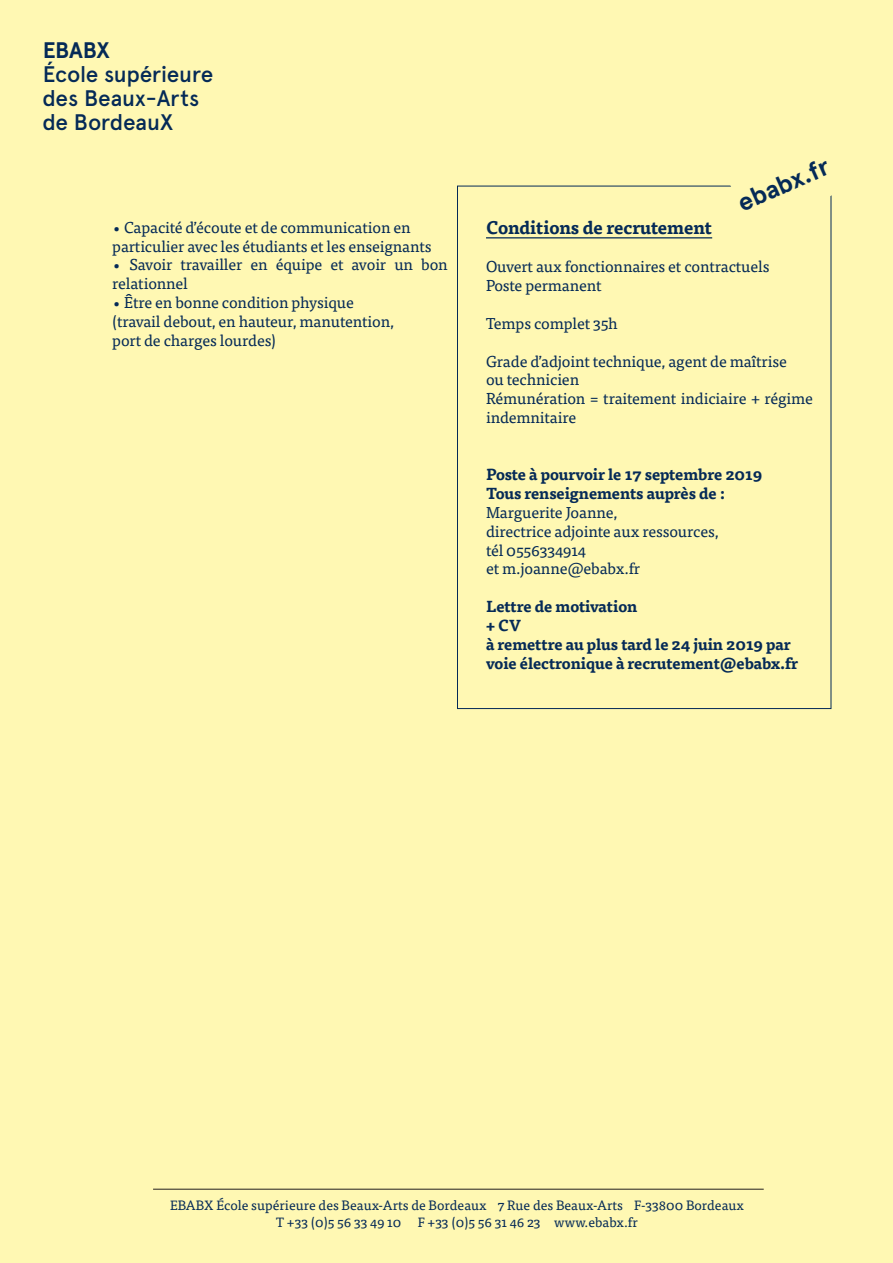
<style>
.page{position:relative;width:893px;height:1263px;background:#fff8b3}
.page>*{position:absolute;margin:0;border:0;box-sizing:border-box;transform-origin:0 0}
.t1{font:700 25.5px "Apercu";color:#052a57}
.t2{font:500 22.5px "Apercu";letter-spacing:-.01em;color:#052a57}
.t3{font:700 22.5px "Apercu";letter-spacing:-.01em;color:#052a57}
.t4{font:700 18px "Tisa Pro";letter-spacing:-.01em;color:#052a57}
.t5{font:15.75px/18.9px "Tisa Pro";letter-spacing:-.01em;color:#052a57}
.t6{font:700 15.75px/18.9px "Tisa Pro";letter-spacing:-.01em;color:#052a57}
.t7{font:13.5px "Tisa Pro";color:#052a57}
</style>
<div class="page">
<hr style="left:486px;top:237px;width:226px;height:1px;background:#052a57">
<hr style="left:153px;top:1189px;width:611px;height:1px;background:#231f20">
<svg style="left:727px;top:185px;width:105px;height:46px"></svg>
<p class="t3" style="left:43px;top:37px;width:69px">EBABX</p>
<p class="t2" style="left:43px;top:61px;width:172px">École supérieure</p>
<p class="t2" style="left:43px;top:85px;width:158px">des Beaux-Arts</p>
<p class="t2" style="left:43px;top:109px;width:132px">de BordeauX</p>
<p class="t5" style="left:112px;top:217px;width:321px">• Capacité d’écoute et de communication en particulier avec les étudiants et les enseignants</p>
<p class="t5" style="left:112px;top:254px;width:337px">• Savoir travailler en équipe et avoir un bon relationnel</p>
<p class="t5" style="left:112px;top:292px;width:243px">• Être en bonne condition physique</p>
<p class="t5" style="left:112px;top:311px;width:283px">(travail debout, en hauteur, manutention,</p>
<p class="t5" style="left:112px;top:330px;width:165px">port de charges lourdes)</p>
<p class="t1" style="left:732px;top:190px;width:99px;rotate:-24deg">ebabx.fr</p>
<p class="t4" style="left:486px;top:213px;width:228px">Conditions de recrutement</p>
<p class="t5" style="left:486px;top:256px;width:285px">Ouvert aux fonctionnaires et contractuels</p>
<p class="t5" style="left:486px;top:275px;width:117px">Poste permanent</p>
<p class="t5" style="left:486px;top:313px;width:133px">Temps complet 35h</p>
<p class="t5" style="left:486px;top:351px;width:302px">Grade d’adjoint technique, agent de maîtrise</p>
<p class="t5" style="left:486px;top:370px;width:95px">ou technicien</p>
<p class="t5" style="left:486px;top:388px;width:328px">Rémunération = traitement indiciaire + régime indemnitaire</p>
<p class="t6" style="left:486px;top:464px;width:278px">Poste à pourvoir le 17 septembre 2019</p>
<p class="t6" style="left:486px;top:483px;width:241px">Tous renseignements auprès de :</p>
<p class="t5" style="left:486px;top:502px;width:133px">Marguerite Joanne,</p>
<p class="t5" style="left:486px;top:521px;width:234px">directrice adjointe aux ressources,</p>
<p class="t5" style="left:486px;top:540px;width:101px">tél 0556334914</p>
<p class="t5" style="left:486px;top:559px;width:156px">et m.joanne@ebabx.fr</p>
<p class="t6" style="left:486px;top:596px;width:153px">Lettre de motivation</p>
<p class="t6" style="left:486px;top:615px;width:37px">+ CV</p>
<p class="t6" style="left:486px;top:634px;width:314px">à remettre au plus tard le 24 juin 2019 par voie électronique à recrutement@ebabx.fr</p>
<p class="t7" style="left:170px;top:1196px;width:575px">EBABX École supérieure des Beaux-Arts de Bordeaux 7 Rue des Beaux-Arts F-33800 Bordeaux</p>
<p class="t7" style="left:276px;top:1212px;width:363px">T +33 (0)5 56 33 49 10 F +33 (0)5 56 31 46 23 www.ebabx.fr</p>
</div>
